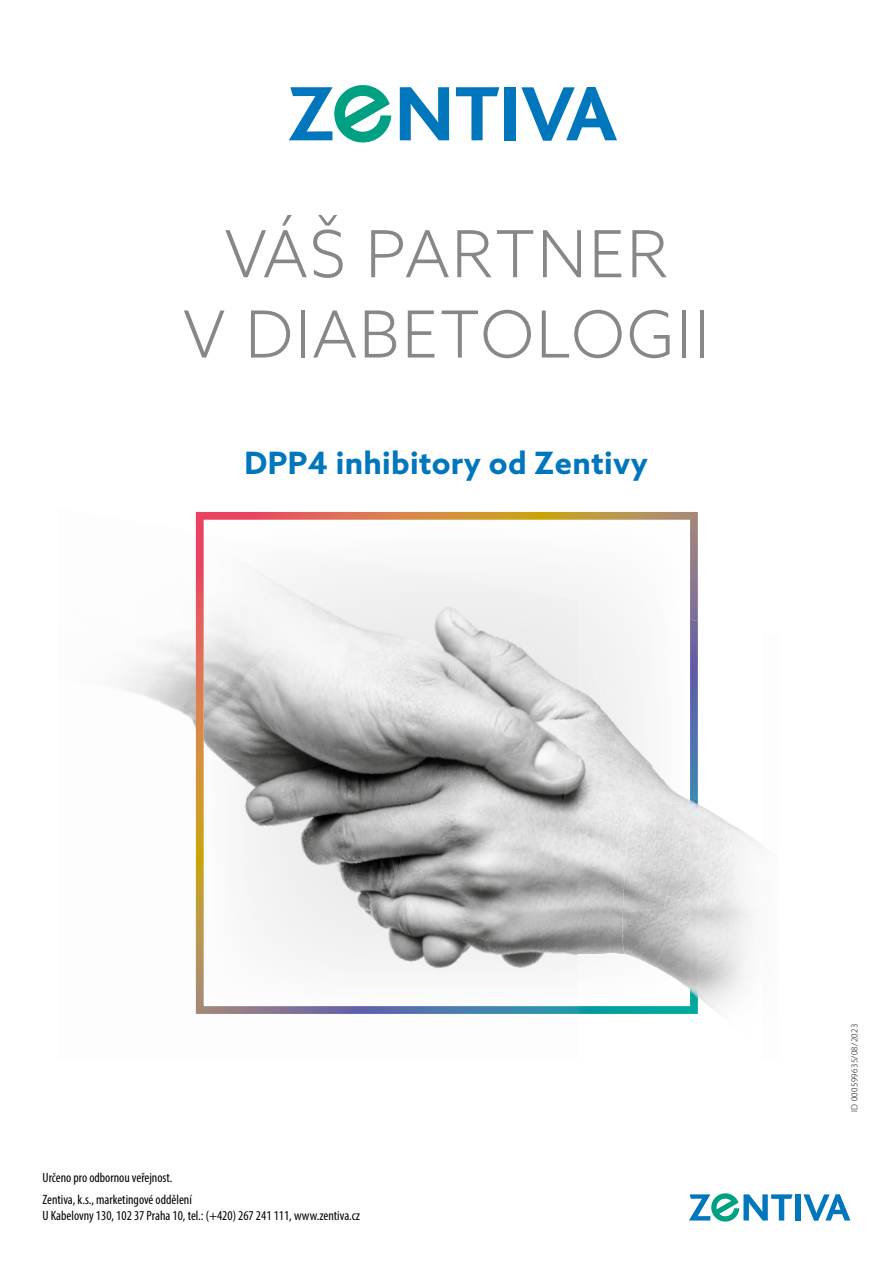
<style>
.page{position:relative;width:893px;height:1263px;background:#fff}
.page>*{position:absolute;margin:0;border:0;box-sizing:border-box;transform-origin:0 0}
.t1{font:300 64.95px/80.2px "Azo Sans";letter-spacing:.03em;color:#878787;text-align:center}
.t2{font:700 30.75px "Azo Sans";letter-spacing:.01em;color:#0076bd}
.t3{font:condensed 13.5px/21.8px "Myriad Pro";color:#000}
.t4{font:300 9px "Myriad Pro";letter-spacing:.04em;color:#000}
</style>
<div class="page">
<svg style="left:400px;top:87px;width:49px;height:53px"></svg>
<svg style="left:456px;top:87px;width:43px;height:53px"></svg>
<div style="left:505px;top:87px;width:11px;height:53px;background:#0076bd"></div>
<svg style="left:521px;top:87px;width:96px;height:54px"></svg>
<svg style="left:289px;top:85px;width:102px;height:58px"></svg>
<img style="left:124px;top:637px;width:72px;height:303px">
<img style="left:124px;top:759px;width:47px;height:117px">
<img style="left:124px;top:859px;width:30px;height:81px">
<img style="left:195px;top:940px;width:1px;height:74px">
<svg style="left:196px;top:512px;width:502px;height:502px"></svg>
<img style="left:578px;top:600px;width:75px;height:391px">
<img style="left:652px;top:613px;width:38px;height:149px">
<img style="left:690px;top:620px;width:8px;height:181px">
<img style="left:694px;top:784px;width:4px;height:17px">
<img style="left:578px;top:991px;width:120px;height:23px">
<img style="left:618px;top:762px;width:72px;height:229px">
<img style="left:698px;top:805px;width:65px;height:206px">
<img style="left:690px;top:801px;width:8px;height:196px">
<div style="left:795px;top:1194px;width:6px;height:26px;background:#0076bd"></div>
<svg style="left:803px;top:1194px;width:47px;height:27px"></svg>
<svg style="left:689px;top:1193px;width:103px;height:29px"></svg>
<h1 class="t1" style="left:183px;top:213px;width:528px">VÁŠ PARTNER<br>V DIABETOLOGII</h1>
<h2 class="t2" style="left:245px;top:443px;width:405px">DPP4 inhibitory od Zentivy</h2>
<p class="t3" style="left:43px;top:1167px;width:151px">Určeno pro odbornou veřejnost.<br>Zentiva, k.s., marketingové oddělení</p>
<p class="t3" style="left:43px;top:1205px;width:319px">U Kabelovny 130, 102 37 Praha 10, tel.: (+420) 267 241 111, www.zentiva.cz</p>
<p class="t4" style="left:849px;top:1112px;width:90px;rotate:-90deg">ID 000599635/08/2023</p>
</div>
